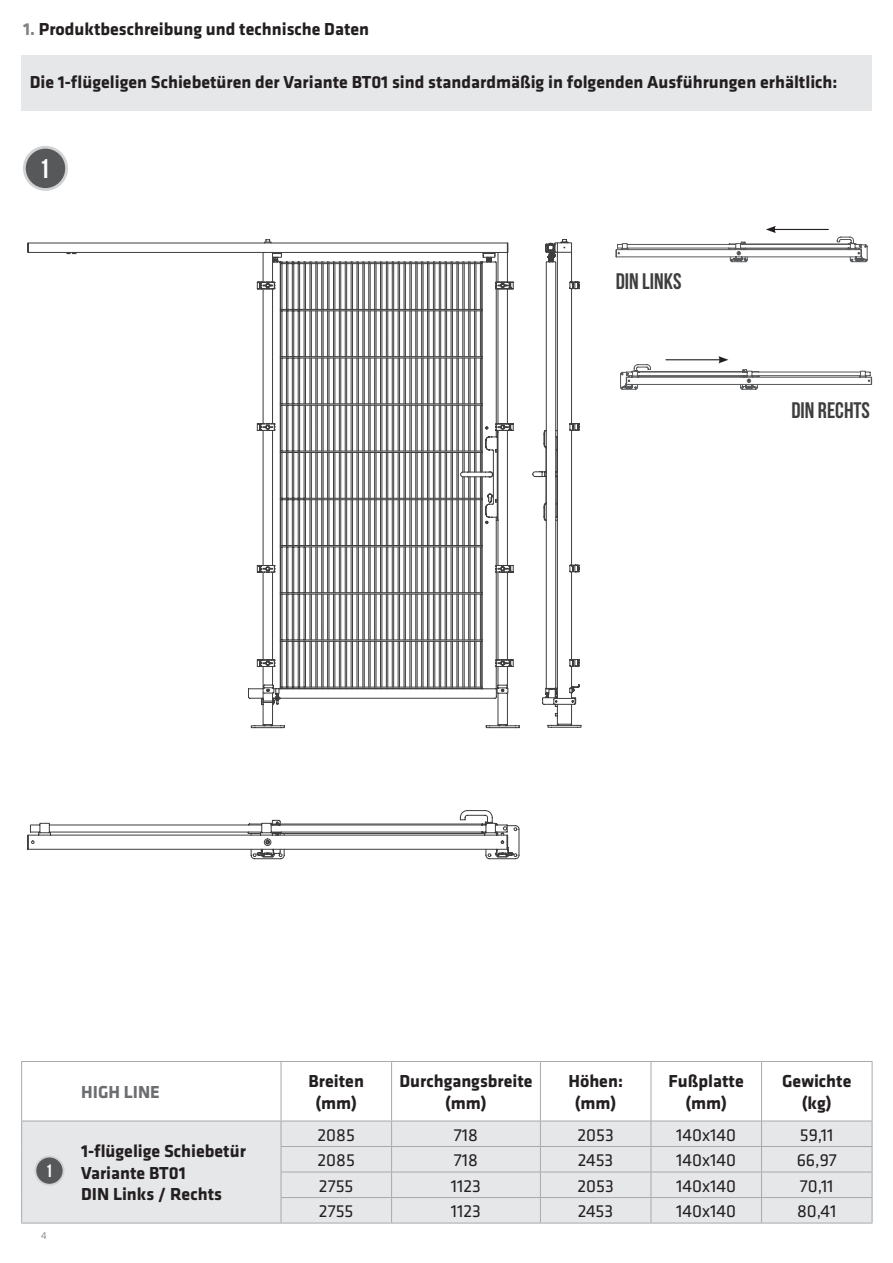
<style>
.page{position:relative;width:893px;height:1263px;background:#fff}
.page>*{position:absolute;margin:0;border:0;box-sizing:border-box;transform-origin:0 0}
.t1{font:27px "Bebas Neue";color:#fff}
.t2{font:22.5px "Bebas Neue";color:#3e3e3f}
.t3{font:700 18px/21.6px "Klavika";color:#231f20;text-align:center}
.t4{font:18px "Klavika";color:#231f20}
.t5{font:700 18px "Klavika";color:#6c6d70}
.t6{font:18px "Bebas Neue";color:#fff}
.t7{font:10.5px "Klavika";color:#939598}
.s1{color:#808285}
</style>
<div class="page">
<div style="left:22px;top:1121px;width:850px;height:102px;background:#e6e7e9"></div>
<hr style="left:21px;top:1061px;width:260px;height:1px;background:#a8a9ad">
<hr style="left:21px;top:1062px;width:1px;height:58px;background:#a8a9ad">
<hr style="left:281px;top:1061px;width:111px;height:1px;background:#a8a9ad">
<hr style="left:281px;top:1062px;width:1px;height:58px;background:#a8a9ad">
<hr style="left:392px;top:1061px;width:148px;height:1px;background:#a8a9ad">
<hr style="left:391px;top:1062px;width:1px;height:58px;background:#a8a9ad">
<hr style="left:540px;top:1061px;width:111px;height:1px;background:#a8a9ad">
<hr style="left:540px;top:1062px;width:1px;height:58px;background:#a8a9ad">
<hr style="left:651px;top:1061px;width:110px;height:1px;background:#a8a9ad">
<hr style="left:651px;top:1062px;width:1px;height:58px;background:#a8a9ad">
<hr style="left:761px;top:1061px;width:111px;height:1px;background:#a8a9ad">
<hr style="left:761px;top:1062px;width:1px;height:58px;background:#a8a9ad">
<hr style="left:872px;top:1062px;width:1px;height:58px;background:#a8a9ad">
<hr style="left:21px;top:1120px;width:260px;height:1px;background:#a8a9ad">
<svg style="left:21px;top:1121px;width:1px;height:102px"></svg>
<hr style="left:281px;top:1120px;width:111px;height:1px;background:#a8a9ad">
<hr style="left:392px;top:1120px;width:148px;height:1px;background:#a8a9ad">
<hr style="left:540px;top:1120px;width:111px;height:1px;background:#a8a9ad">
<hr style="left:761px;top:1120px;width:111px;height:1px;background:#a8a9ad">
<hr style="left:281px;top:1146px;width:111px;height:1px;background:#a8a9ad">
<hr style="left:392px;top:1146px;width:148px;height:1px;background:#a8a9ad">
<hr style="left:540px;top:1146px;width:111px;height:1px;background:#a8a9ad">
<hr style="left:762px;top:1146px;width:110px;height:1px;background:#a8a9ad">
<hr style="left:651px;top:1120px;width:111px;height:1px;background:#a8a9ad">
<hr style="left:281px;top:1172px;width:111px;height:1px;background:#a8a9ad">
<hr style="left:392px;top:1172px;width:148px;height:1px;background:#a8a9ad">
<hr style="left:540px;top:1172px;width:111px;height:1px;background:#a8a9ad">
<hr style="left:762px;top:1172px;width:110px;height:1px;background:#a8a9ad">
<svg style="left:281px;top:1121px;width:1px;height:102px"></svg>
<svg style="left:391px;top:1121px;width:1px;height:102px"></svg>
<svg style="left:540px;top:1121px;width:1px;height:102px"></svg>
<svg style="left:872px;top:1121px;width:1px;height:102px"></svg>
<div style="left:651px;top:1121px;width:111px;height:102px;background:#e6e7e9"></div>
<hr style="left:281px;top:1197px;width:111px;height:1px;background:#a8a9ad">
<hr style="left:392px;top:1197px;width:148px;height:1px;background:#a8a9ad">
<hr style="left:540px;top:1197px;width:111px;height:1px;background:#a8a9ad">
<hr style="left:762px;top:1197px;width:110px;height:1px;background:#a8a9ad">
<hr style="left:21px;top:1223px;width:260px;height:1px;background:#a8a9ad">
<hr style="left:281px;top:1223px;width:111px;height:1px;background:#a8a9ad">
<hr style="left:392px;top:1223px;width:148px;height:1px;background:#a8a9ad">
<hr style="left:540px;top:1223px;width:111px;height:1px;background:#a8a9ad">
<hr style="left:762px;top:1223px;width:110px;height:1px;background:#a8a9ad">
<hr style="left:651px;top:1197px;width:111px;height:1px;background:#a8a9ad">
<hr style="left:651px;top:1223px;width:111px;height:1px;background:#a8a9ad">
<div style="left:24px;top:147px;width:43px;height:42px;background:#57585a;border-radius:50%"></div>
<div style="left:23px;top:146px;width:45px;height:45px;border:3px solid #d1d2d4;border-radius:50%"></div>
<div style="left:35px;top:1156px;width:29px;height:29px;background:#57585a;border-radius:50%"></div>
<div style="left:34px;top:1155px;width:30px;height:31px;border:2px solid #d1d2d4;border-radius:50%"></div>
<svg style="left:27px;top:810px;width:493px;height:49px"></svg>
<svg style="left:248px;top:241px;width:260px;height:484px"></svg>
<svg style="left:532px;top:239px;width:50px;height:489px"></svg>
<svg style="left:615px;top:226px;width:253px;height:36px"></svg>
<svg style="left:620px;top:356px;width:252px;height:34px"></svg>
<div style="left:21px;top:55px;width:851px;height:56px;background:#e6e7e9"></div>
<p class="t3" style="left:23px;top:17px;width:348px"><span class="s1">1.</span> Produktbeschreibung und technische Daten</p>
<p class="t3" style="left:30px;top:71px;width:809px">Die 1-flügeligen Schiebetüren der Variante BT01 sind standardmäßig in folgenden Ausführungen erhältlich:</p>
<h1 class="t1" style="left:39px;top:154px;width:12px">1</h1>
<p class="t2" style="left:616px;top:269px;width:67px">DIN links</p>
<p class="t2" style="left:791px;top:397px;width:80px">DIN RECHTS</p>
<p class="t6" style="left:46px;top:1161px;width:9px">1</p>
<p class="t7" style="left:41px;top:1229px;width:7px">4</p>
<p class="t5" style="left:81px;top:1079px;width:80px">HIGH LINE</p>
<p class="t3" style="left:309px;top:1069px;width:57px">Breiten (mm)</p>
<p class="t3" style="left:399px;top:1069px;width:135px">Durchgangsbreite (mm)</p>
<p class="t3" style="left:568px;top:1069px;width:56px">Höhen: (mm)</p>
<p class="t3" style="left:669px;top:1069px;width:77px">Fußplatte (mm)</p>
<p class="t3" style="left:782px;top:1069px;width:71px">Gewichte (kg)</p>
<p class="t3" style="left:81px;top:1139px;width:166px;text-align:left">1-flügelige Schiebetür<br>Variante BT01<br>DIN Links / Rechts</p>
<p class="t4" style="left:318px;top:1123px;width:39px">2085</p>
<p class="t4" style="left:454px;top:1123px;width:26px">718</p>
<p class="t4" style="left:577px;top:1123px;width:38px">2053</p>
<p class="t4" style="left:676px;top:1123px;width:61px">140x140</p>
<p class="t4" style="left:800px;top:1123px;width:35px">59,11</p>
<p class="t4" style="left:318px;top:1148px;width:39px">2085</p>
<p class="t4" style="left:454px;top:1148px;width:26px">718</p>
<p class="t4" style="left:578px;top:1148px;width:37px">2453</p>
<p class="t4" style="left:676px;top:1148px;width:61px">140x140</p>
<p class="t4" style="left:797px;top:1148px;width:42px">66,97</p>
<p class="t4" style="left:319px;top:1174px;width:36px">2755</p>
<p class="t4" style="left:451px;top:1174px;width:32px">1123</p>
<p class="t4" style="left:577px;top:1174px;width:38px">2053</p>
<p class="t4" style="left:676px;top:1174px;width:61px">140x140</p>
<p class="t4" style="left:800px;top:1174px;width:35px">70,11</p>
<p class="t4" style="left:319px;top:1199px;width:36px">2755</p>
<p class="t4" style="left:451px;top:1199px;width:32px">1123</p>
<p class="t4" style="left:578px;top:1199px;width:37px">2453</p>
<p class="t4" style="left:676px;top:1199px;width:61px">140x140</p>
<p class="t4" style="left:797px;top:1199px;width:41px">80,41</p>
</div>
